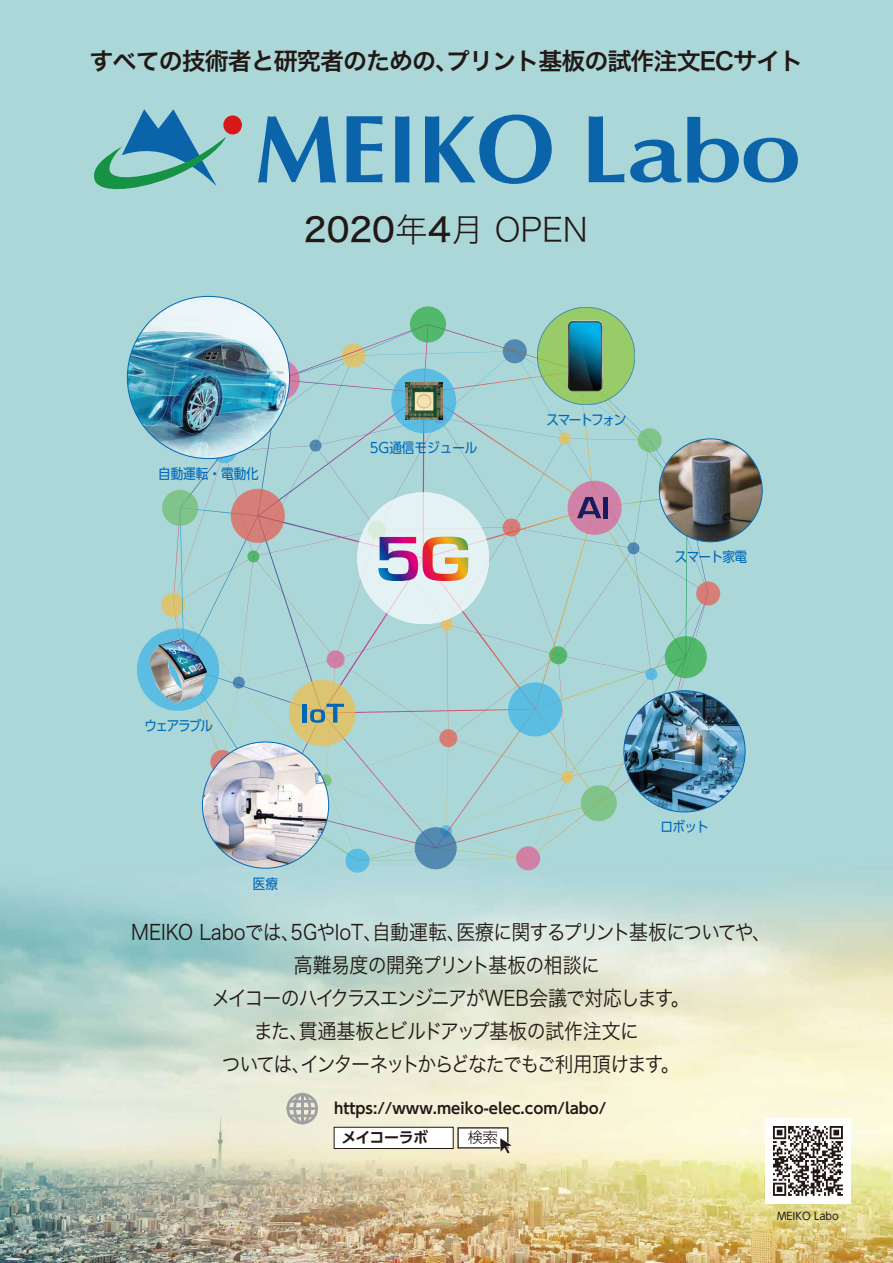
<style>
.page{position:relative;width:893px;height:1263px;background:#fff}
.page>*{position:absolute;margin:0;border:0;box-sizing:border-box;transform-origin:0 0}
.t1{font:33px "Hira Kaku Std N W2";color:#221815}
.t2{font:24px "Hira Kaku Std N W6";letter-spacing:-.04em;color:#221815}
.t3{font:21px/33px "Hira Kaku Std N W3";letter-spacing:-.055em;color:#221815;text-align:center;scale:.9 1}
.t4{font:700 15px/29.2px "UD Shin Go Pr 6 N De";color:#221815}
.t5{font:300 15px "UD Shin Go Pr 6 N";color:#221815}
.t6{font:13.95px "UD Shin Go C Oniz Pr 6 N";letter-spacing:-.05em;color:#0068b7}
.t7{font:13.95px "UD Shin Go C Oniz Pr 6 N";color:#0068b7}
.t8{font:13.95px "UD Shin Go C Oniz Pr 6 N";letter-spacing:-.1em;color:#0068b7}
.t9{font:10.5px "UD Shin Go C Oniz Pr 6 N";color:#221815}
.s1{font-family:"Hira Kaku Std N W5"}
</style>
<div class="page">
<img style="left:0;top:0;width:893px;height:1263px">
<svg style="left:173px;top:324px;width:535px;height:537px;background:#a9d5d6"></svg>
<svg style="left:161px;top:593px;width:24px;height:24px"></svg>
<svg style="left:696px;top:581px;width:24px;height:24px"></svg>
<svg style="left:345px;top:849px;width:24px;height:24px"></svg>
<svg style="left:516px;top:846px;width:24px;height:24px"></svg>
<svg style="left:180px;top:324px;width:508px;height:524px;background:#aad3d4"></svg>
<svg style="left:665px;top:636px;width:42px;height:42px"></svg>
<div style="left:357px;top:492px;width:132px;height:132px;background:#e5f2f3;border-radius:50%"></div>
<svg style="left:581px;top:785px;width:36px;height:36px"></svg>
<svg style="left:410px;top:306px;width:36px;height:36px"></svg>
<svg style="left:258px;top:359px;width:42px;height:42px"></svg>
<svg style="left:508px;top:682px;width:54px;height:54px;background:#6ec0dd"></svg>
<svg style="left:231px;top:489px;width:54px;height:54px;background:#ca8f8b"></svg>
<svg style="left:162px;top:490px;width:36px;height:36px"></svg>
<svg style="left:415px;top:827px;width:42px;height:42px"></svg>
<svg style="left:537px;top:307px;width:98px;height:98px;background:#95c76b"></svg>
<img style="left:568px;top:320px;width:35px;height:71px">
<div style="left:223px;top:115px;width:19px;height:19px;background:#d71718;border-radius:50%"></div>
<svg style="left:91px;top:109px;width:135px;height:84px;background:#77b6ba"></svg>
<svg style="left:258px;top:116px;width:78px;height:67px;background:#62a2c3"></svg>
<svg style="left:347px;top:116px;width:36px;height:66px;background:#4e94bd"></svg>
<svg style="left:395px;top:116px;width:14px;height:67px"></svg>
<svg style="left:425px;top:115px;width:127px;height:69px;background:#64a3c3"></svg>
<svg style="left:687px;top:117px;width:111px;height:66px;background:#6eabc6"></svg>
<svg style="left:589px;top:116px;width:92px;height:67px;background:#72adc7"></svg>
<svg style="left:368px;top:521px;width:100px;height:60px"></svg>
<svg style="left:568px;top:481px;width:54px;height:54px;background:#cd81a5"></svg>
<svg style="left:577px;top:497px;width:24px;height:21px"></svg>
<div style="left:603px;top:497px;width:5px;height:21px;background:#171c61"></div>
<svg style="left:289px;top:680px;width:66px;height:66px;background:#bfbf8b"></svg>
<img style="left:127px;top:296px;width:163px;height:163px;border-radius:81px">
<svg style="left:391px;top:368px;width:65px;height:65px;background:#5fb8db"></svg>
<img style="left:405px;top:382px;width:37px;height:37px">
<svg style="left:137px;top:628px;width:82px;height:83px;background:#80c8dd"></svg>
<img style="left:150px;top:639px;width:57px;height:64px">
<img style="left:624px;top:691px;width:121px;height:121px;border-radius:61px">
<img style="left:659px;top:439px;width:103px;height:103px;border-radius:51px">
<img style="left:202px;top:742px;width:127px;height:126px;border-radius:63px">
<div style="left:765px;top:1118px;width:85px;height:85px;background:#fff"></div>
<svg style="left:773px;top:1126px;width:70px;height:70px"></svg>
<svg style="left:286px;top:1093px;width:32px;height:31px"></svg>
<div style="left:334px;top:1127px;width:119px;height:22px;background:#fff;border:1px solid #221815"></div>
<svg style="left:457px;top:1127px;width:56px;height:28px"></svg>
<p class="t2" style="left:90px;top:43px;width:715px">すべての技術者と研究者のための、プリント基板の試作注文ECサイト</p>
<h1 class="t1" style="left:304px;top:205px;width:285px"><span class="s1">2020</span>年<span class="s1">4</span>月 OPEN</h1>
<p class="t6" style="left:158px;top:462px;width:102px">自動運転・電動化</p>
<p class="t6" style="left:144px;top:714px;width:70px">ウェアラブル</p>
<p class="t7" style="left:370px;top:437px;width:109px">5G通信モジュール</p>
<p class="t8" style="left:546px;top:408px;width:81px">スマートフォン</p>
<p class="t6" style="left:675px;top:545px;width:74px">スマート家電</p>
<p class="t6" style="left:661px;top:815px;width:50px">ロボット</p>
<p class="t6" style="left:253px;top:872px;width:27px">医療</p>
<p class="t3" style="left:131px;top:915px;width:712px">MEIKO Laboでは、5GやIoT、自動運転、医療に関するプリント基板についてや、高難易度の開発プリント基板の相談に<br>メイコーのハイクラスエンジニアがWEB会議で対応します。<br>また、貫通基板とビルドアップ基板の試作注文に<br>ついては、インターネットからどなたでもご利用頂けます。</p>
<p class="t4" style="left:341px;top:1093px;width:266px;text-indent:-7px">https://www.meiko-elec.com/labo/メイコーラボ</p>
<p class="t5" style="left:468px;top:1125px;width:31px">検索</p>
<p class="t9" style="left:777px;top:1208px;width:63px">MEIKO Labo</p>
</div>
